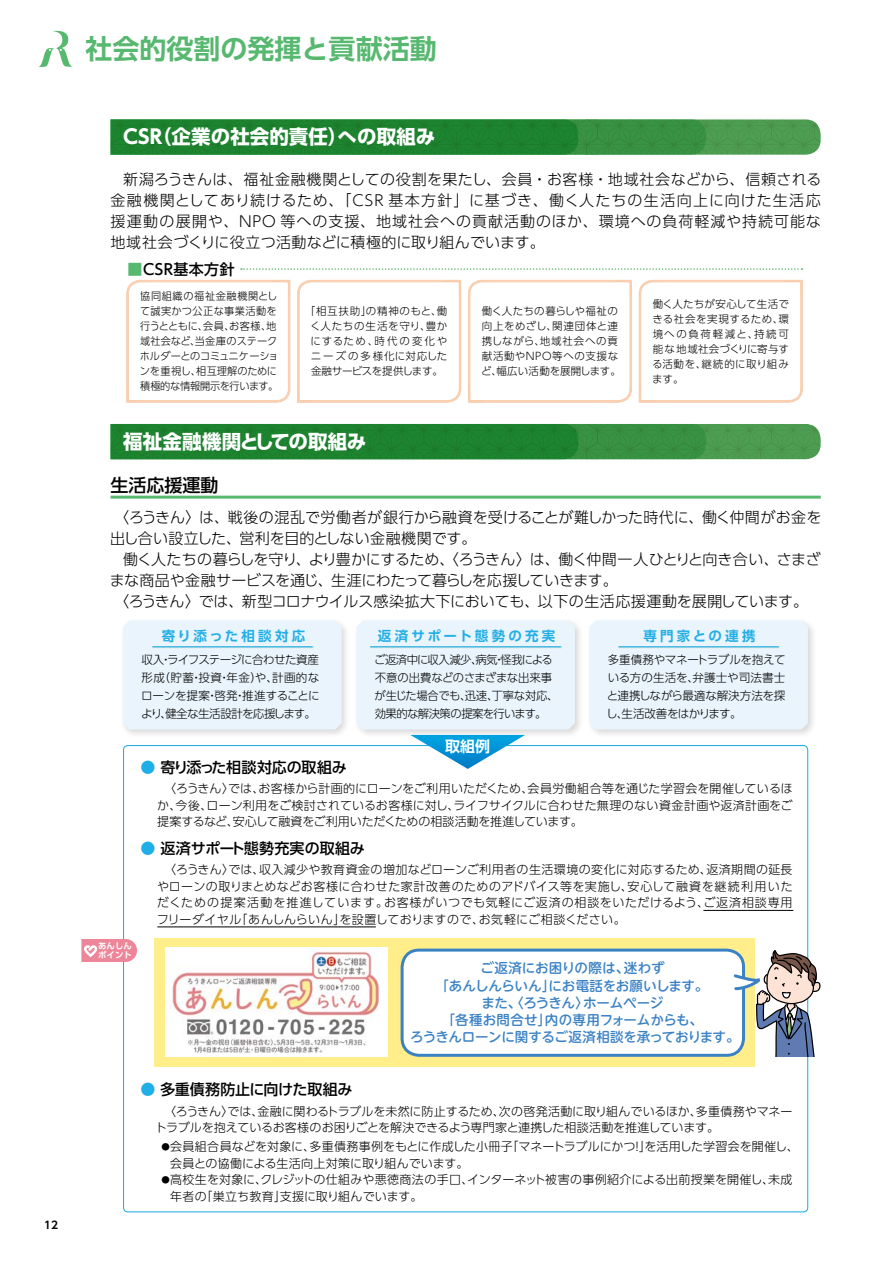
<style>
.page{position:relative;width:893px;height:1263px;background:#fff}
.page>*{position:absolute;margin:0;border:0;box-sizing:border-box;transform-origin:0 0}
.t1{font:700 27px "UD Shin Go Pro De";color:#57b86f}
.t2{font:700 19.5px "UD Shin Go Pro";color:#fff}
.t3{font:500 18px "UD Shin Go Pro";color:#000}
.t4{font:300 15px/21px "UD Shin Go Pro";color:#000}
.t5{font:500 15px "UD Shin Go Pro";letter-spacing:-.01em;color:#000}
.t6{font:500 15px "UD Shin Go Pro";letter-spacing:.03em;color:#000}
.t7{font:700 15px "UD Shin Go Pro De";color:#fff}
.t8{font:500 13.5px/17.2px "UD Shin M Go Pro";letter-spacing:-.015em;color:#3b82c5;text-align:center}
.t9{font:700 13.5px "UD Shin Go Pro De";letter-spacing:.22em;color:#20aee6}
.t10{font:300 12px/16.5px "UD Shin Go Pro";color:#000;text-align:justify}
.t11{font:300 12px/16.5px "UD Shin Go Pro";letter-spacing:.02em;color:#000}
.t12{font:300 11.55px/18px "UD Shin Go Pro";letter-spacing:-.035em;color:#000;text-align:justify}
.t13{font:300 10.5px/15px "UD Shin Go Pro";letter-spacing:.035em;color:#000}
.t14{font:300 10.5px/15px "UD Shin Go Pro";letter-spacing:.005em;color:#000}
.t15{font:300 10.5px/15px "UD Shin Go Pro";letter-spacing:.06em;color:#000;text-align:center}
.t16{font:700 10.5px "UD Shin Go Pro De";color:#000}
.t17{font:700 8.4px/9px "UD Shin Go Pro De";color:#fff}
.s1{color:#57b86f}
.s2{color:#20aee6}
.s3{font-size:8.4px}
</style>
<div class="page">
<div style="left:154px;top:938px;width:601px;height:128px;background:#ffee89"></div>
<hr style="left:111px;top:496px;width:710px;height:3px;background:#57b86f">
<div style="left:120px;top:617px;width:231px;height:121px;background:#000;opacity:.15"></div>
<div style="left:123px;top:620px;width:219px;height:109px;background:#e9f4fc"></div>
<hr style="left:152px;top:646px;width:162px;height:3px;background:#a88a00;opacity:.15">
<hr style="left:153px;top:646px;width:159px;height:1px;background:#20aee6">
<div style="left:586px;top:617px;width:231px;height:121px;background:#000;opacity:.15"></div>
<div style="left:589px;top:620px;width:219px;height:109px;background:#e9f4fc"></div>
<hr style="left:618px;top:646px;width:162px;height:3px;background:#a88a00;opacity:.15">
<hr style="left:619px;top:646px;width:159px;height:1px;background:#20aee6">
<svg style="left:241px;top:268px;width:561px;height:2px"></svg>
<div style="left:402px;top:950px;width:341px;height:105px;background:#fff;border-radius:17px"></div>
<div style="left:401px;top:948px;width:344px;height:109px;border:3px solid #3b82c5;border-radius:17px"></div>
<svg style="left:126px;top:279px;width:506px;height:124px"></svg>
<img style="left:165px;top:948px;width:222px;height:109px">
<hr style="left:703px;top:910px;width:90px;height:1px;background:#000">
<hr style="left:157px;top:926px;width:219px;height:1px;background:#000">
<svg style="left:410px;top:738px;width:115px;height:31px"></svg>
<div style="left:353px;top:617px;width:231px;height:121px;background:#000;opacity:.15"></div>
<div style="left:356px;top:620px;width:219px;height:109px;background:#e9f4fc"></div>
<hr style="left:370px;top:646px;width:193px;height:3px;background:#a88a00;opacity:.15">
<hr style="left:371px;top:646px;width:190px;height:1px;background:#20aee6">
<svg style="left:732px;top:950px;width:89px;height:106px"></svg>
<svg style="left:81px;top:939px;width:56px;height:23px"></svg>
<svg style="left:111px;top:119px;width:710px;height:36px;background:#2c8a3a"></svg>
<svg style="left:111px;top:424px;width:710px;height:35px;background:#298838"></svg>
<svg style="left:38px;top:30px;width:35px;height:37px"></svg>
<p class="t16" style="left:44px;top:1216px;width:15px">12</p>
<h1 class="t1" style="left:86px;top:27px;width:353px">社会的役割の発揮と貢献活動</h1>
<h2 class="t2" style="left:123px;top:121px;width:314px">CSR（企業の社会的責任）への取組み</h2>
<p class="t4" style="left:111px;top:168px;width:712px;text-align:justify;text-indent:13px">新潟ろうきんは、福祉金融機関としての役割を果たし、会員・お客様・地域社会などから、信頼される金融機関としてあり続けるため、「CSR 基本方針」に基づき、働く人たちの生活向上に向けた生活応援運動の展開や、NPO 等への支援、地域社会への貢献活動のほか、環境への負荷軽減や持続可能な地域社会づくりに役立つ活動などに積極的に取り組んでいます。</p>
<p class="t6" style="left:128px;top:257px;width:109px"><span class="s1">■</span>CSR基本方針</p>
<p class="t14" style="left:140px;top:288px;width:140px">協同組織の福祉金融機関として誠実かつ公正な事業活動を行うとともに、会員、お客様、地域社会など、当金庫のステークホルダーとのコミュニケーションを重視し、相互理解のために積極的な情報開示を行います。</p>
<p class="t15" style="left:305px;top:303px;width:144px">「相互扶助」の精神のもと、働く人たちの生活を守り、豊かにするため、時代の変化やニーズの多様化に対応した金融サービスを提供します。</p>
<p class="t13" style="left:481px;top:303px;width:141px">働く人たちの暮らしや福祉の向上をめざし、関連団体と連携しながら、地域社会への貢献活動やNPO等への支援など、幅広い活動を展開します。</p>
<p class="t13" style="left:652px;top:296px;width:138px;text-align:justify">働く人たちが安心して生活できる社会を実現するため、環境への負荷軽減と、持続可能な地域社会づくりに寄与する活動を、継続的に取り組みます。</p>
<h2 class="t2" style="left:123px;top:426px;width:245px">福祉金融機関としての取組み</h2>
<h3 class="t3" style="left:111px;top:471px;width:110px">生活応援運動</h3>
<p class="t4" style="left:110px;top:506px;width:712px">〈ろうきん〉は、戦後の混乱で労働者が銀行から融資を受けることが難しかった時代に、働く仲間がお金を出し合い設立した、営利を目的としない金融機関です。</p>
<p class="t4" style="left:110px;top:548px;width:712px;text-indent:14px">働く人たちの暮らしを守り、より豊かにするため、〈ろうきん〉は、働く仲間一人ひとりと向き合い、さまざまな商品や金融サービスを通じ、生涯にわたって暮らしを応援していきます。<br>〈ろうきん〉では、新型コロナウイルス感染拡大下においても、以下の生活応援運動を展開しています。</p>
<p class="t9" style="left:162px;top:625px;width:145px">寄り添った相談対応</p>
<p class="t12" style="left:141px;top:650px;width:180px">収入・ライフステージに合わせた資産形成（貯蓄・投資・年金）や、計画的なローンを提案・啓発・推進することにより、健全な生活設計を応援します。</p>
<p class="t9" style="left:378px;top:625px;width:179px">返済サポート態勢の充実</p>
<p class="t12" style="left:374px;top:650px;width:186px;text-align:left">ご返済中に収入減少、病気・怪我による不意の出費などのさまざまな出来事が生じた場合でも、迅速、丁寧な対応、効果的な解決策の提案を行います。</p>
<p class="t7" style="left:445px;top:734px;width:46px">取組例</p>
<p class="t9" style="left:643px;top:625px;width:114px">専門家との連携</p>
<p class="t12" style="left:606px;top:650px;width:181px">多重債務やマネートラブルを抱えている方の生活を、弁護士や司法書士と連携しながら最適な解決方法を探し、生活改善をはかります。</p>
<p class="t17" style="left:98px;top:941px;width:35px">あんしんポイント</p>
<p class="t5" style="left:140px;top:755px;width:208px"><span class="s2">●</span> 寄り添った相談対応の取組み</p>
<p class="t10" style="left:157px;top:780px;width:637px;text-indent:7px">〈ろうきん〉では、お客様から計画的にローンをご利用いただくため、会員労働組合等を通じた学習会を開催しているほか、今後、ローン利用をご検討されているお客様に対し、ライフサイクルに合わせた無理のない資金計画や返済計画をご提案するなど、安心して融資をご利用いただくための相談活動を推進しています。</p>
<p class="t5" style="left:140px;top:836px;width:226px"><span class="s2">●</span> 返済サポート態勢充実の取組み</p>
<p class="t10" style="left:157px;top:861px;width:638px;text-indent:7px">〈ろうきん〉では、収入減少や教育資金の増加などローンご利用者の生活環境の変化に対応するため、返済期間の延長やローンの取りまとめなどお客様に合わせた家計改善のためのアドバイス等を実施し、安心して融資を継続利用いただくための提案活動を推進しています。お客様がいつでも気軽にご返済の相談をいただけるよう、ご返済相談専用フリーダイヤル「あんしんらいん」を設置しておりますので、お気軽にご相談ください。</p>
<p class="t8" style="left:410px;top:959px;width:331px">ご返済にお困りの際は、迷わず<br>「あんしんらいん」にお電話をお願いします。<br>また、〈ろうきん〉ホームページ<br>「各種お問合せ」内の専用フォームからも、<br>ろうきんローンに関するご返済相談を承っております。</p>
<p class="t5" style="left:140px;top:1077px;width:214px"><span class="s2">●</span> 多重債務防止に向けた取組み</p>
<p class="t10" style="left:155px;top:1102px;width:639px;text-indent:9px">〈ろうきん〉では、金融に関わるトラブルを未然に防止するため、次の啓発活動に取り組んでいるほか、多重債務やマネートラブルを抱えているお客様のお困りごとを解決できるよう専門家と連携した相談活動を推進しています。</p>
<p class="t10" style="left:170px;top:1138px;width:630px;text-indent:-9px"><span class="s3">●</span>会員組合員などを対象に、多重債務事例をもとに作成した小冊子「マネートラブルにかつ！」を活用した学習会を開催し、会員との協働による生活向上対策に取り組んでいます。</p>
<p class="t11" style="left:170px;top:1171px;width:624px;text-indent:-8px"><span class="s3">●</span>高校生を対象に、クレジットの仕組みや悪徳商法の手口、インターネット被害の事例紹介による出前授業を開催し、未成年者の「巣立ち教育」支援に取り組んでいます。</p>
</div>
